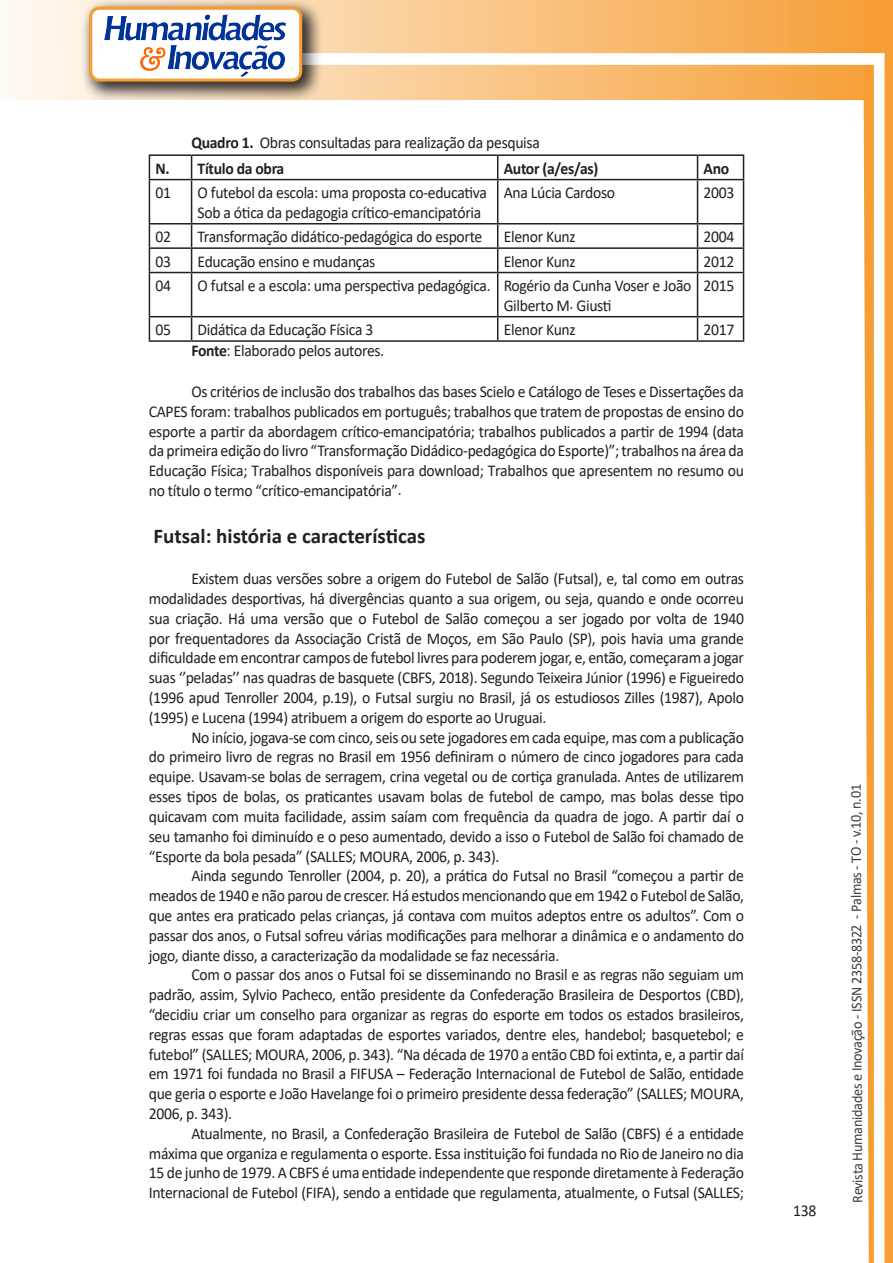
<style>
.page{position:relative;width:893px;height:1263px;background:#fff}
.page>*{position:absolute;margin:0;border:0;box-sizing:border-box;transform-origin:0 0}
.Titulo_2{font:700 21px "Calibri";color:#231f20}
.texto{font:16.5px/19.8px "Calibri";letter-spacing:-.02em;color:#231f20;text-align:justify;scale:.95 1}
.texto-2{font:700 16.5px "Calibri";letter-spacing:-.02em;color:#231f20;scale:.95 1}
.t1{font:15px "Calibri";letter-spacing:-.025em;color:#3e3e3f;scale:.95 1}
.s1{font-weight:700}
</style>
<div class="page">
<svg style="left:5px;top:0;width:858px;height:100px"></svg>
<div style="left:302px;top:53px;width:582px;height:12px;background:#fff;border:2px solid #fff"></div>
<svg style="left:863px;top:0;width:30px;height:1263px"></svg>
<div style="left:81px;top:0;width:241px;height:102px;background:#231f20;opacity:.75"></div>
<div style="left:91px;top:8px;width:210px;height:72px;background:#fff;border-radius:9px"></div>
<img style="left:104px;top:14px;width:181px;height:62px">
<div style="left:89px;top:7px;width:213px;height:75px;border:3px solid #f69e34;border-radius:9px"></div>
<hr style="left:149px;top:154px;width:43px;height:2px;background:#231f20">
<svg style="left:149px;top:156px;width:1px;height:23px"></svg>
<hr style="left:192px;top:154px;width:306px;height:2px;background:#231f20">
<svg style="left:191px;top:156px;width:1px;height:23px"></svg>
<hr style="left:498px;top:154px;width:199px;height:2px;background:#231f20">
<svg style="left:497px;top:156px;width:1px;height:23px"></svg>
<hr style="left:697px;top:154px;width:47px;height:2px;background:#231f20">
<svg style="left:697px;top:156px;width:1px;height:23px"></svg>
<svg style="left:743px;top:156px;width:1px;height:23px"></svg>
<hr style="left:149px;top:179px;width:43px;height:1px;background:#231f20">
<hr style="left:149px;top:180px;width:1px;height:43px;background:#231f20">
<hr style="left:192px;top:179px;width:306px;height:1px;background:#231f20">
<hr style="left:191px;top:180px;width:1px;height:43px;background:#231f20">
<hr style="left:498px;top:179px;width:199px;height:1px;background:#231f20">
<hr style="left:497px;top:180px;width:1px;height:43px;background:#231f20">
<hr style="left:697px;top:179px;width:47px;height:1px;background:#231f20">
<hr style="left:697px;top:180px;width:1px;height:43px;background:#231f20">
<hr style="left:743px;top:180px;width:1px;height:43px;background:#231f20">
<hr style="left:149px;top:223px;width:43px;height:1px;background:#231f20">
<hr style="left:192px;top:223px;width:306px;height:1px;background:#231f20">
<hr style="left:498px;top:223px;width:199px;height:1px;background:#231f20">
<hr style="left:697px;top:223px;width:47px;height:1px;background:#231f20">
<hr style="left:149px;top:247px;width:43px;height:2px;background:#231f20">
<svg style="left:149px;top:224px;width:1px;height:48px"></svg>
<hr style="left:192px;top:247px;width:306px;height:2px;background:#231f20">
<svg style="left:191px;top:224px;width:1px;height:48px"></svg>
<hr style="left:498px;top:247px;width:199px;height:2px;background:#231f20">
<svg style="left:497px;top:224px;width:1px;height:48px"></svg>
<hr style="left:697px;top:247px;width:47px;height:2px;background:#231f20">
<svg style="left:697px;top:224px;width:1px;height:48px"></svg>
<svg style="left:743px;top:224px;width:1px;height:48px"></svg>
<hr style="left:149px;top:272px;width:43px;height:1px;background:#231f20">
<hr style="left:149px;top:273px;width:1px;height:43px;background:#231f20">
<hr style="left:192px;top:272px;width:306px;height:1px;background:#231f20">
<hr style="left:191px;top:273px;width:1px;height:43px;background:#231f20">
<hr style="left:498px;top:272px;width:199px;height:1px;background:#231f20">
<hr style="left:497px;top:273px;width:1px;height:43px;background:#231f20">
<hr style="left:697px;top:272px;width:47px;height:1px;background:#231f20">
<hr style="left:697px;top:273px;width:1px;height:43px;background:#231f20">
<hr style="left:743px;top:273px;width:1px;height:43px;background:#231f20">
<hr style="left:149px;top:316px;width:43px;height:1px;background:#231f20">
<svg style="left:149px;top:317px;width:1px;height:23px"></svg>
<hr style="left:192px;top:316px;width:306px;height:1px;background:#231f20">
<svg style="left:191px;top:317px;width:1px;height:23px"></svg>
<hr style="left:498px;top:316px;width:199px;height:1px;background:#231f20">
<svg style="left:497px;top:317px;width:1px;height:23px"></svg>
<hr style="left:697px;top:316px;width:47px;height:1px;background:#231f20">
<svg style="left:697px;top:317px;width:1px;height:23px"></svg>
<svg style="left:743px;top:317px;width:1px;height:23px"></svg>
<hr style="left:149px;top:340px;width:43px;height:2px;background:#231f20">
<hr style="left:192px;top:340px;width:306px;height:2px;background:#231f20">
<hr style="left:498px;top:340px;width:199px;height:2px;background:#231f20">
<hr style="left:697px;top:340px;width:47px;height:2px;background:#231f20">
<p class="texto" style="left:191px;top:133px;width:368px"><span class="s1">Quadro 1.</span> Obras consultadas para realização da pesquisa</p>
<p class="texto-2" style="left:155px;top:156px;width:16px">N.</p>
<p class="texto-2" style="left:198px;top:156px;width:93px">Título da obra</p>
<p class="texto-2" style="left:504px;top:156px;width:101px">Autor (a/es/as)</p>
<p class="texto-2" style="left:703px;top:156px;width:29px">Ano</p>
<p class="texto" style="left:155px;top:182px;width:18px">01</p>
<p class="texto" style="left:198px;top:182px;width:306px">O futebol da escola: uma proposta co-educativa</p>
<p class="texto" style="left:198px;top:202px;width:300px">Sob a ótica da pedagogia crítico-emancipatória</p>
<p class="texto" style="left:504px;top:182px;width:119px">Ana Lúcia Cardoso</p>
<p class="texto" style="left:703px;top:182px;width:34px">2003</p>
<p class="texto" style="left:155px;top:226px;width:18px">02</p>
<p class="texto" style="left:198px;top:226px;width:301px">Transformação didático-pedagógica do esporte</p>
<p class="texto" style="left:504px;top:226px;width:77px">Elenor Kunz</p>
<p class="texto" style="left:703px;top:226px;width:34px">2004</p>
<p class="texto" style="left:155px;top:251px;width:18px">03</p>
<p class="texto" style="left:198px;top:251px;width:189px">Educação ensino e mudanças</p>
<p class="texto" style="left:504px;top:251px;width:77px">Elenor Kunz</p>
<p class="texto" style="left:703px;top:251px;width:34px">2012</p>
<p class="texto" style="left:155px;top:275px;width:18px">04</p>
<p class="texto" style="left:198px;top:275px;width:310px">O futsal e a escola: uma perspectiva pedagógica.</p>
<p class="texto" style="left:504px;top:275px;width:199px">Rogério da Cunha Voser e João<br>Gilberto M. Giusti</p>
<p class="texto" style="left:703px;top:275px;width:34px">2015</p>
<p class="texto" style="left:155px;top:319px;width:18px">05</p>
<p class="texto" style="left:198px;top:319px;width:187px">Didática da Educação Física 3</p>
<p class="texto" style="left:504px;top:319px;width:77px">Elenor Kunz</p>
<p class="texto" style="left:703px;top:319px;width:34px">2017</p>
<p class="texto" style="left:191px;top:340px;width:205px"><span class="s1">Fonte</span>: Elaborado pelos autores.</p>
<p class="texto" style="left:149px;top:381px;width:628px;text-indent:43px">Os critérios de inclusão dos trabalhos das bases Scielo e Catálogo de Teses e Dissertações da CAPES foram: trabalhos publicados em português; trabalhos que tratem de propostas de ensino do esporte a partir da abordagem crítico-emancipatória; trabalhos publicados a partir de 1994 (data da primeira edição do livro “Transformação Didádico-pedagógica do Esporte)”; trabalhos na área da Educação Física; Trabalhos disponíveis para download; Trabalhos que apresentem no resumo ou no título o termo “crítico-emancipatória”.</p>
<p class="Titulo_2" style="left:154px;top:521px;width:273px">Futsal: história e características</p>
<p class="texto" style="left:149px;top:568px;width:628px;text-indent:43px">Existem duas versões sobre a origem do Futebol de Salão (Futsal), e, tal como em outras modalidades desportivas, há divergências quanto a sua origem, ou seja, quando e onde ocorreu sua criação. Há uma versão que o Futebol de Salão começou a ser jogado por volta de 1940 por frequentadores da Associação Cristã de Moços, em São Paulo (SP), pois havia uma grande dificuldade em encontrar campos de futebol livres para poderem jogar, e, então, começaram a jogar suas ‘’peladas’’ nas quadras de basquete (CBFS, 2018). Segundo Teixeira Júnior (1996) e Figueiredo (1996 apud Tenroller 2004, p.19), o Futsal surgiu no Brasil, já os estudiosos Zilles (1987), Apolo (1995) e Lucena (1994) atribuem a origem do esporte ao Uruguai.</p>
<p class="texto" style="left:149px;top:727px;width:628px;text-indent:43px">No início, jogava-se com cinco, seis ou sete jogadores em cada equipe, mas com a publicação do primeiro livro de regras no Brasil em 1956 definiram o número de cinco jogadores para cada equipe. Usavam-se bolas de serragem, crina vegetal ou de cortiça granulada. Antes de utilizarem esses tipos de bolas, os praticantes usavam bolas de futebol de campo, mas bolas desse tipo quicavam com muita facilidade, assim saíam com frequência da quadra de jogo. A partir daí o seu tamanho foi diminuído e o peso aumentado, devido a isso o Futebol de Salão foi chamado de “Esporte da bola pesada” (SALLES; MOURA, 2006, p. 343).</p>
<p class="texto" style="left:149px;top:865px;width:628px;text-indent:43px">Ainda segundo Tenroller (2004, p. 20), a prática do Futsal no Brasil “começou a partir de meados de 1940 e não parou de crescer. Há estudos mencionando que em 1942 o Futebol de Salão, que antes era praticado pelas crianças, já contava com muitos adeptos entre os adultos”. Com o passar dos anos, o Futsal sofreu várias modificações para melhorar a dinâmica e o andamento do jogo, diante disso, a caracterização da modalidade se faz necessária.</p>
<p class="texto" style="left:149px;top:964px;width:628px;text-indent:43px">Com o passar dos anos o Futsal foi se disseminando no Brasil e as regras não seguiam um padrão, assim, Sylvio Pacheco, então presidente da Confederação Brasileira de Desportos (CBD), “decidiu criar um conselho para organizar as regras do esporte em todos os estados brasileiros, regras essas que foram adaptadas de esportes variados, dentre eles, handebol; basquetebol; e futebol” (SALLES; MOURA, 2006, p. 343). “Na década de 1970 a então CBD foi extinta, e, a partir daí em 1971 foi fundada no Brasil a FIFUSA – Federação Internacional de Futebol de Salão, entidade que geria o esporte e João Havelange foi o primeiro presidente dessa federação” (SALLES; MOURA, 2006, p. 343).</p>
<p class="texto" style="left:149px;top:1123px;width:628px;text-indent:43px">Atualmente, no Brasil, a Confederação Brasileira de Futebol de Salão (CBFS) é a entidade máxima que organiza e regulamenta o esporte. Essa instituição foi fundada no Rio de Janeiro no dia 15 de junho de 1979. A CBFS é uma entidade independente que responde diretamente à Federação Internacional de Futebol (FIFA), sendo a entidade que regulamenta, atualmente, o Futsal (SALLES;</p>
<p class="texto" style="left:793px;top:1200px;width:26px">138</p>
<p class="t1" style="left:846px;top:1203px;width:442px;rotate:-90deg">Revista Humanidades e Inovação - ISSN 2358-8322 - Palmas - TO - v.10, n.01</p>
</div>
